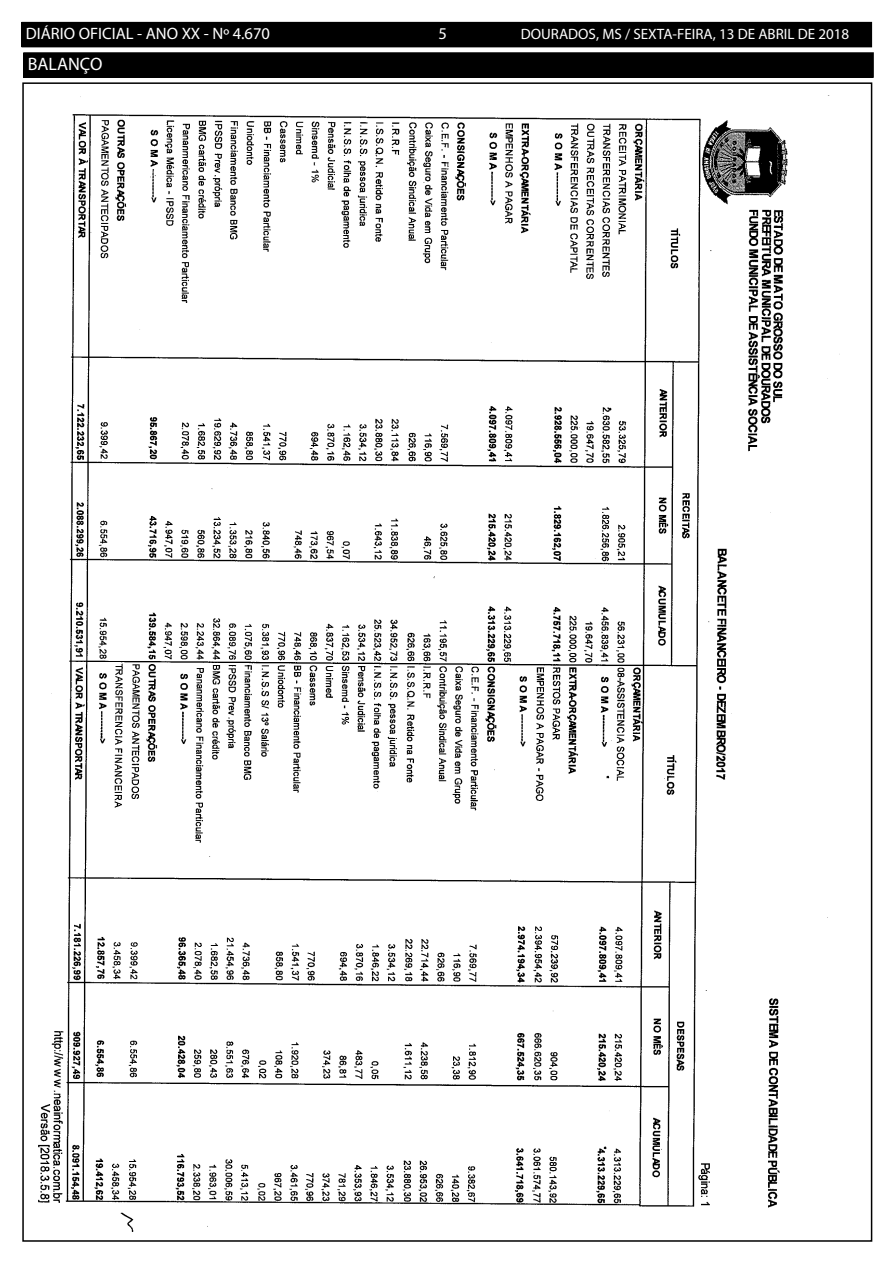
<style>
.page{position:relative;width:893px;height:1263px;background:#fff}
.page>*{position:absolute;margin:0;border:0;box-sizing:border-box;transform-origin:0 0}
.t1{font:18px "Myriad Pro";color:#fff}
.t2{font:16.5px "Myriad Pro";color:#fff}
.t3{font:15px "Myriad Pro";color:#fff}
</style>
<div class="page">
<div style="left:22px;top:23px;width:849px;height:24px;background:#000"></div>
<svg style="left:230px;top:21px;width:42px;height:1px"></svg>
<div style="left:21px;top:22px;width:851px;height:25px;border:2px solid #000"></div>
<div style="left:23px;top:53px;width:850px;height:24px;background:#000"></div>
<div style="left:23px;top:52px;width:851px;height:26px;border:2px solid #000"></div>
<img style="left:38px;top:95px;width:802px;height:1137px">
<p class="t2" style="left:26px;top:23px;width:246px">DIÁRIO OFICIAL - ANO XX - Nº 4.670</p>
<p class="t2" style="left:438px;top:23px;width:10px">5</p>
<p class="t3" style="left:521px;top:24px;width:330px">DOURADOS, MS / SEXTA-FEIRA, 13 DE ABRIL DE 2018</p>
<p class="t1" style="left:28px;top:53px;width:76px">BALANÇO</p>
</div>
